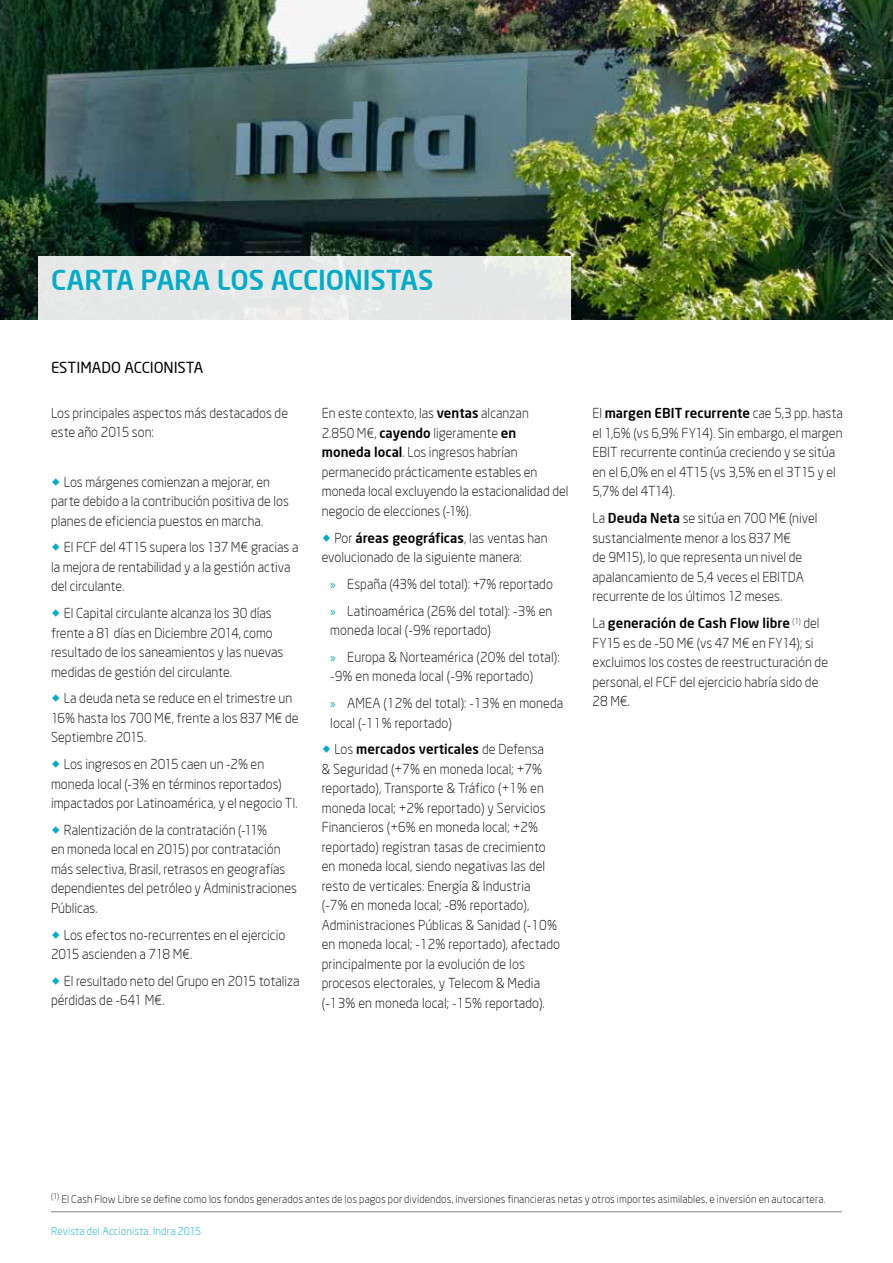
<style>
.page{position:relative;width:893px;height:1263px;background:#fff}
.page>*{position:absolute;margin:0;border:0;box-sizing:border-box;transform-origin:0 0}
.t1{font:500 27px "Neo Sans";letter-spacing:-.005em;color:#00acc9}
.t2{font:15px "Neo Sans";color:#000}
.t3{font:300 13.5px/19.5px "Neo Sans";letter-spacing:.005em;color:#000}
.t4{font:300 10.5px "Neo Sans";letter-spacing:.01em;color:#000}
.t5{font:300 10.5px "Neo Sans";letter-spacing:.02em;color:#00acc9}
.s1{font-weight:500}
.s2{font-family:"Myriad Pro";font-weight:400;color:#00acc9}
</style>
<div class="page">
<hr style="left:51px;top:1211px;width:791px;height:1px;background:#878686">
<img style="left:0;top:0;width:893px;height:319px">
<div style="left:38px;top:256px;width:533px;height:64px;background:#e6e8e7"></div>
<h1 class="t1" style="left:51px;top:263px;width:384px">CARTA PARA LOS ACCIONISTAS</h1>
<p class="t2" style="left:51px;top:358px;width:154px">ESTIMADO ACCIONISTA</p>
<p class="t3" style="left:51px;top:403px;width:239px">Los principales aspectos más destacados de este año 2015 son:</p>
<p class="t3" style="left:51px;top:472px;width:239px;text-indent:13px">Los márgenes comienzan a mejorar, en parte debido a la contribución positiva de los planes de eficiencia puestos en marcha.</p>
<p class="t3" style="left:51px;top:538px;width:249px;text-indent:13px">El FCF del 4T15 supera los 137 M€ gracias a la mejora de rentabilidad y a la gestión activa del circulante.</p>
<p class="t3" style="left:51px;top:603px;width:234px;text-indent:13px">El Capital circulante alcanza los 30 días frente a 81 días en Diciembre 2014, como resultado de los saneamientos y las nuevas medidas de gestión del circulante.</p>
<p class="t3" style="left:51px;top:689px;width:249px;text-indent:13px">La deuda neta se reduce en el trimestre un<br>16% hasta los 700 M€, frente a los 837 M€ de<br>Septiembre 2015.</p>
<p class="t3" style="left:51px;top:754px;width:248px;text-indent:13px">Los ingresos en 2015 caen un -2% en moneda local (-3% en términos reportados) impactados por Latinoamérica, y el negocio TI.</p>
<p class="t3" style="left:51px;top:820px;width:248px;text-indent:13px">Ralentización de la contratación (-11%<br>en moneda local en 2015) por contratación más selectiva, Brasil, retrasos en geografías dependientes del petróleo y Administraciones Públicas.</p>
<p class="t3" style="left:51px;top:925px;width:236px;text-indent:13px">Los efectos no-recurrentes en el ejercicio<br>2015 ascienden a 718 M€.</p>
<p class="t3" style="left:51px;top:971px;width:250px;text-indent:13px">El resultado neto del Grupo en 2015 totaliza pérdidas de -641 M€.</p>
<p class="t3" style="left:322px;top:404px;width:248px">En este contexto, las <span class="s1">ventas</span> alcanzan<br>2.850 M€, <span class="s1">cayendo</span> ligeramente <span class="s1">en moneda local</span>. Los ingresos habrían permanecido prácticamente estables en moneda local excluyendo la estacionalidad del negocio de elecciones (-1%).</p>
<p class="t3" style="left:322px;top:528px;width:227px;text-indent:13px">Por <span class="s1">áreas geográficas</span>, las ventas han evolucionado de la siguiente manera:</p>
<p class="t3" style="left:330px;top:570px;width:224px;line-height:26.7px"><span class="s2">»</span> España (43% del total): +7% reportado <span class="s2">»</span> Latinoamérica (26% del total): -3% en</p>
<p class="t3" style="left:330px;top:617px;width:231px;line-height:26.7px">moneda local (-9% reportado)<br><span class="s2">»</span> Europa &amp; Norteamérica (20% del total):</p>
<p class="t3" style="left:330px;top:663px;width:234px;line-height:26.7px">-9% en moneda local (-9% reportado)<br><span class="s2">»</span> AMEA (12% del total): -13% en moneda</p>
<p class="t3" style="left:335px;top:709px;width:211px;line-height:26.7px;text-indent:-4px">local (-11% reportado)<br>Los <span class="s1">mercados verticales</span> de Defensa</p>
<p class="t3" style="left:322px;top:759px;width:240px">&amp; Seguridad (+7% en moneda local; +7% reportado), Transporte &amp; Tráfico (+1% en moneda local; +2% reportado) y Servicios Financieros (+6% en moneda local; +2% reportado) registran tasas de crecimiento en moneda local, siendo negativas las del resto de verticales: Energía &amp; Industria<br>(-7% en moneda local; -8% reportado), Administraciones Públicas &amp; Sanidad (-10% en moneda local; -12% reportado), afectado principalmente por la evolución de los procesos electorales, y Telecom &amp; Media (-13% en moneda local; -15% reportado).</p>
<p class="t3" style="left:592px;top:404px;width:252px">El <span class="s1">margen EBIT recurrente</span> cae 5,3 pp. hasta el 1,6% (vs 6,9% FY14). Sin embargo, el margen EBIT recurrente continúa creciendo y se sitúa en el 6,0% en el 4T15 (vs 3,5% en el 3T15 y el 5,7% del 4T14).</p>
<p class="t3" style="left:592px;top:508px;width:226px">La <span class="s1">Deuda Neta</span> se sitúa en 700 M€ (nivel sustancialmente menor a los 837 M€<br>de 9M15), lo que representa un nivel de apalancamiento de 5,4 veces el EBITDA recurrente de los últimos 12 meses.</p>
<p class="t3" style="left:592px;top:613px;width:237px">La <span class="s1">generación de Cash Flow libre</span> <sup>(1)</sup> del FY15 es de -50 M€ (vs 47 M€ en FY14); si excluimos los costes de reestructuración de personal, el FCF del ejercicio habría sido de 28 M€.</p>
<p class="t4" style="left:51px;top:1193px;width:776px"><sup>(1)</sup> El Cash Flow Libre se define como los fondos generados antes de los pagos por dividendos, inversiones financieras netas y otros importes asimilables, e inversión en autocartera.</p>
<p class="t5" style="left:51px;top:1225px;width:152px">Revista del Accionista. Indra 2015</p>
</div>
